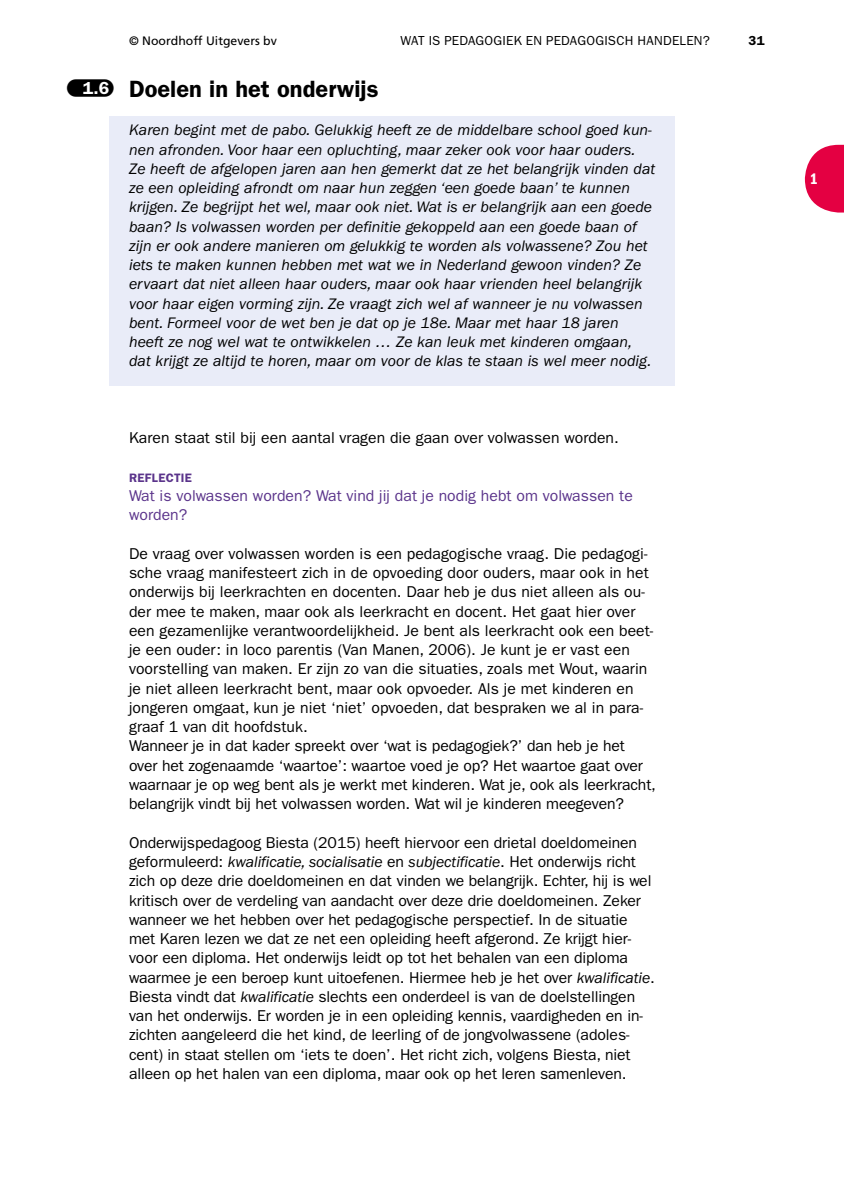
<style>
.page{position:relative;width:844px;height:1191px;background:#fff}
.page>*{position:absolute;margin:0;border:0;box-sizing:border-box;transform-origin:0 0}
.t1{font:600 23.62px "ITC Franklin Gothic Std";color:#000}
.t2{font:15.75px/19.2px "ITC Franklin Gothic Std";letter-spacing:-.005em;color:#000}
.t3{font:italic 15.75px/19.2px "ITC Franklin Gothic Std";letter-spacing:.005em;color:#000}
.t4{font:15.75px/19.2px "ITC Franklin Gothic Std";letter-spacing:.005em;color:#5b348b}
.t5{font:15.75px "ITC Franklin Gothic Std Dm Cd";color:#fff}
.t6{font:13.12px "ITC Franklin Gothic Std";color:#000}
.t7{font:600 13.12px "ITC Franklin Gothic Std";color:#000}
.t8{font:12.25px "Frutiger LT Std";color:#000}
.t9{font:600 12.25px "ITC Franklin Gothic Std";letter-spacing:.02em;color:#5b348b}
.s1{font-family:"Franklin Gothic Demi Met Pil";font-weight:400;font-size:17.5px}
.s2{font-size:17.5px;color:#fff}
.s3{font-style:italic}
</style>
<div class="page">
<svg style="left:804px;top:145px;width:39px;height:67px"></svg>
<div style="left:809px;top:164px;width:8px;height:19px;background:#e40042"></div>
<div style="left:109px;top:116px;width:566px;height:270px;background:#e9ecf8"></div>
<p class="t8" style="left:129px;top:33px;width:149px">© Noordhoff Uitgevers bv</p>
<p class="t6" style="left:400px;top:33px;width:53px">Watispedagogiek</p>
<p class="t6" style="left:525px;top:33px;width:29px">en pedagogisch</p>
<p class="t6" style="left:637px;top:33px;width:9px">handelen</p>
<p class="t6" style="left:702px;top:33px;width:9px">?</p>
<p class="t7" style="left:748px;top:32px;width:17px">31</p>
<h1 class="t1" style="left:67px;top:75px;width:313px"><span class="s1">§</span><span class="s2">1.6</span> Doelen in het onderwijs</h1>
<p class="t3" style="left:129px;top:121px;width:527px">Karen begint met de pabo. Gelukkig heeft ze de middelbare school goed kun&shy;nen afronden. Voor haar een opluchting, maar zeker ook voor haar ouders.<br>Ze heeft de afgelopen jaren aan hen gemerkt dat ze het belangrijk vinden dat ze een opleiding afrondt om naar hun zeggen ‘een goede baan’ te kunnen krijgen. Ze begrijpt het wel, maar ook niet. Wat is er belangrijk aan een goede baan? Is volwassen worden per definitie gekoppeld aan een goede baan of zijn er ook andere manieren om gelukkig te worden als volwassene? Zou het iets te maken kunnen hebben met wat we in Nederland gewoon vinden? Ze ervaart dat niet alleen haar ouders, maar ook haar vrienden heel belangrijk voor haar eigen vorming zijn. Ze vraagt zich wel af wanneer je nu volwassen bent. Formeel voor de wet ben je dat op je 18e. Maar met haar 18 jaren heeft ze nog wel wat te ontwikkelen … Ze kan leuk met kinderen omgaan, dat krijgt ze altijd te horen, maar om voor de klas te staan is wel meer nodig.</p>
<p class="t2" style="left:129px;top:428px;width:491px">Karen staat stil bij een aantal vragen die gaan over volwassen worden.</p>
<p class="t9" style="left:129px;top:470px;width:64px">Reflectie</p>
<p class="t4" style="left:129px;top:486px;width:505px">Wat is volwassen worden? Wat vind jij dat je nodig hebt om volwassen te worden?</p>
<p class="t2" style="left:129px;top:544px;width:528px">De vraag over volwassen worden is een pedagogische vraag. Die pedagogi&shy;sche vraag manifesteert zich in de opvoeding door ouders, maar ook in het onderwijs bij leerkrachten en docenten. Daar heb je dus niet alleen als ou&shy;der mee te maken, maar ook als leerkracht en docent. Het gaat hier over een gezamenlijke verantwoordelijkheid. Je bent als leerkracht ook een beet&shy;je een ouder: in loco parentis (Van Manen, 2006). Je kunt je er vast een voorstelling van maken. Er zijn zo van die situaties, zoals met Wout, waarin je niet alleen leerkracht bent, maar ook opvoeder. Als je met kinderen en jongeren omgaat, kun je niet ‘niet’ opvoeden, dat bespraken we al in para&shy;graaf 1 van dit hoofdstuk.<br>Wanneer je in dat kader spreekt over ‘wat is pedagogiek?’ dan heb je het over het zogenaamde ‘waartoe’: waartoe voed je op? Het waartoe gaat over waarnaar je op weg bent als je werkt met kinderen. Wat je, ook als leerkracht, belangrijk vindt bij het volwassen worden. Wat wil je kinderen meegeven?</p>
<p class="t2" style="left:129px;top:833px;width:527px">Onderwijspedagoog Biesta (2015) heeft hiervoor een drietal doeldomeinen geformuleerd: <span class="s3">kwalificatie, socialisatie</span> en <span class="s3">subjectificatie</span>. Het onderwijs richt zich op deze drie doeldomeinen en dat vinden we belangrijk. Echter, hij is wel kritisch over de verdeling van aandacht over deze drie doeldomeinen. Zeker wanneer we het hebben over het pedagogische perspectief. In de situatie met Karen lezen we dat ze net een opleiding heeft afgerond. Ze krijgt hier&shy;voor een diploma. Het onderwijs leidt op tot het behalen van een diploma waarmee je een beroep kunt uitoefenen. Hiermee heb je het over <span class="s3">kwalificatie</span>.<br>Biesta vindt dat <span class="s3">kwalificatie</span> slechts een onderdeel is van de doelstellingen van het onderwijs. Er worden je in een opleiding kennis, vaardigheden en in&shy;zichten aangeleerd die het kind, de leerling of de jongvolwassene (adoles&shy;cent) in staat stellen om ‘iets te doen’. Het richt zich, volgens Biesta, niet alleen op het halen van een diploma, maar ook op het leren samenleven.</p>
<p class="t5" style="left:809px;top:169px;width:10px">1</p>
</div>
